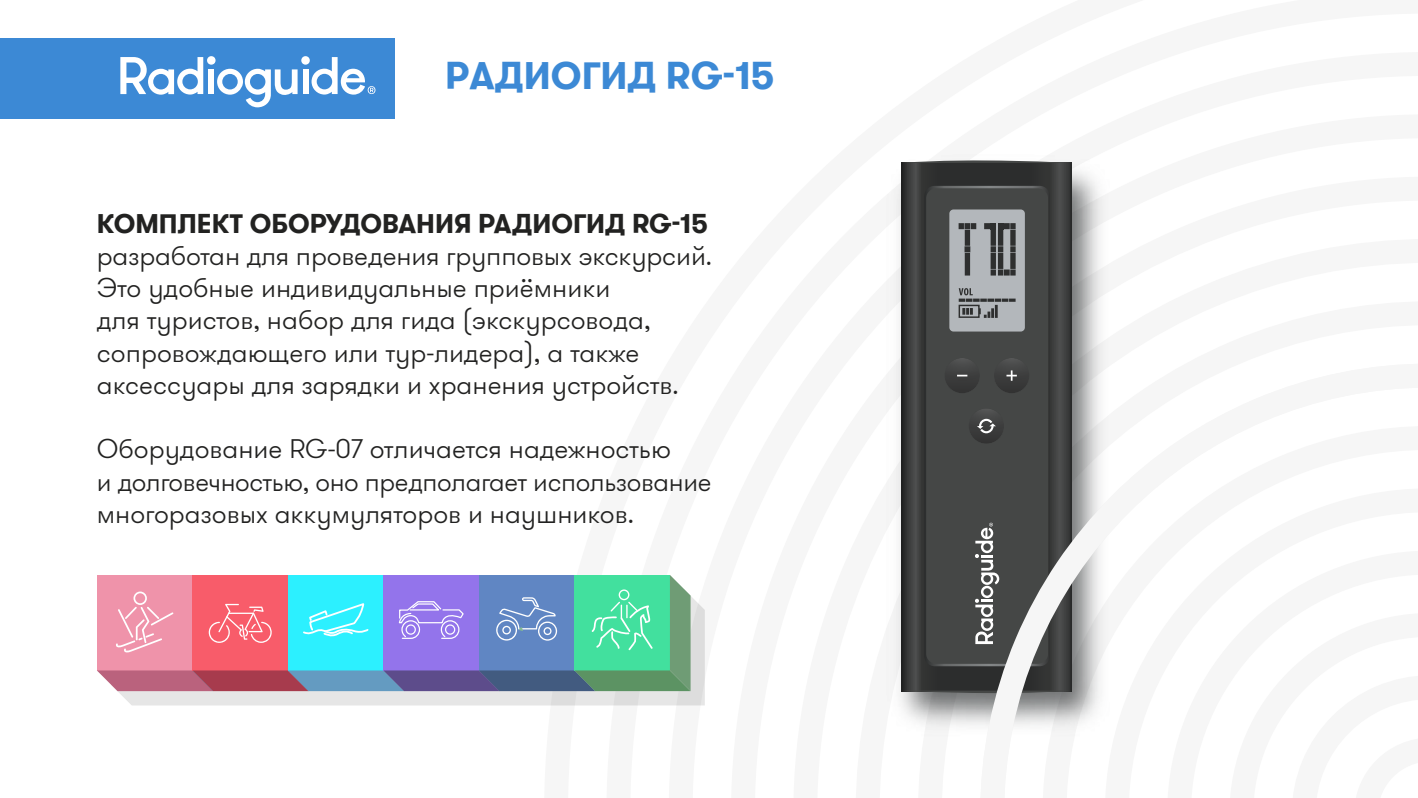
<style>
.page{position:relative;width:1418px;height:798px;background:#fff}
.page>*{position:absolute;margin:0;border:0;box-sizing:border-box;transform-origin:0 0}
.t1{font:700 38.25px "GT Walsheim Pro";color:#3c89d5}
.t2{font:300 26.88px/32.2px "GT Walsheim Pro";color:#222221}
.t3{font:700 26.88px "GT Walsheim Pro";color:#222221}
</style>
<div class="page">
<div style="left:0;top:39px;width:395px;height:80px;background:#3c89d5"></div>
<svg style="left:120px;top:56px;width:255px;height:51px"></svg>
<img style="left:886px;top:154px;width:222px;height:582px">
<svg style="left:901px;top:163px;width:170px;height:527px;background:#373838"></svg>
<svg style="left:924px;top:186px;width:125px;height:480px;background:#575959"></svg>
<svg style="left:944px;top:357px;width:36px;height:36px"></svg>
<svg style="left:993px;top:357px;width:36px;height:6px"></svg>
<svg style="left:958px;top:288px;width:57px;height:30px;background:#8e9194"></svg>
<div style="left:997px;top:230px;width:6px;height:16px;background:#2e2f2f"></div>
<div style="left:997px;top:253px;width:6px;height:16px;background:#2e2f2f"></div>
<div style="left:964px;top:230px;width:6px;height:16px;background:#2e2f2f"></div>
<div style="left:964px;top:253px;width:6px;height:22px;background:#2e2f2f"></div>
<svg style="left:958px;top:223px;width:18px;height:6px"></svg>
<svg style="left:964px;top:246px;width:6px;height:6px"></svg>
<div style="left:1010px;top:253px;width:5px;height:16px;background:#2e2f2f"></div>
<div style="left:1010px;top:230px;width:5px;height:16px;background:#2e2f2f"></div>
<svg style="left:1010px;top:246px;width:5px;height:6px"></svg>
<div style="left:990px;top:230px;width:5px;height:16px;background:#2e2f2f"></div>
<div style="left:990px;top:253px;width:5px;height:16px;background:#2e2f2f"></div>
<svg style="left:990px;top:269px;width:25px;height:6px"></svg>
<svg style="left:990px;top:246px;width:13px;height:6px"></svg>
<svg style="left:984px;top:223px;width:31px;height:6px"></svg>
<svg style="left:968px;top:408px;width:12px;height:36px"></svg>
<svg style="left:901px;top:157px;width:170px;height:6px"></svg>
<svg style="left:901px;top:690px;width:79px;height:6px"></svg>
<svg style="left:980px;top:363px;width:128px;height:373px"></svg>
<svg style="left:116px;top:595px;width:588px;height:110px;background:#dcdbdc"></svg>
<svg style="left:97px;top:575px;width:593px;height:115px;background:#8d99b1"></svg>
<h1 class="t1" style="left:445px;top:50px;width:331px">РАДИОГИД RG-15</h1>
<p class="t3" style="left:97px;top:205px;width:613px">КОМПЛЕКТ ОБОРУДОВАНИЯ РАДИОГИД RG-15</p>
<p class="t2" style="left:97px;top:240px;width:616px">разработан для проведения групповых экскурсий.<br>Это удобные индивидуальные приёмники<br>для туристов, набор для гида (экскурсовода, сопровождающего или тур-лидера), а также аксессуары для зарядки и хранения устройств.</p>
<p class="t2" style="left:97px;top:433px;width:616px">Оборудование RG-07 отличается надежностью<br>и долговечностью, оно предполагает использование многоразовых аккумуляторов и наушников.</p>
</div>
